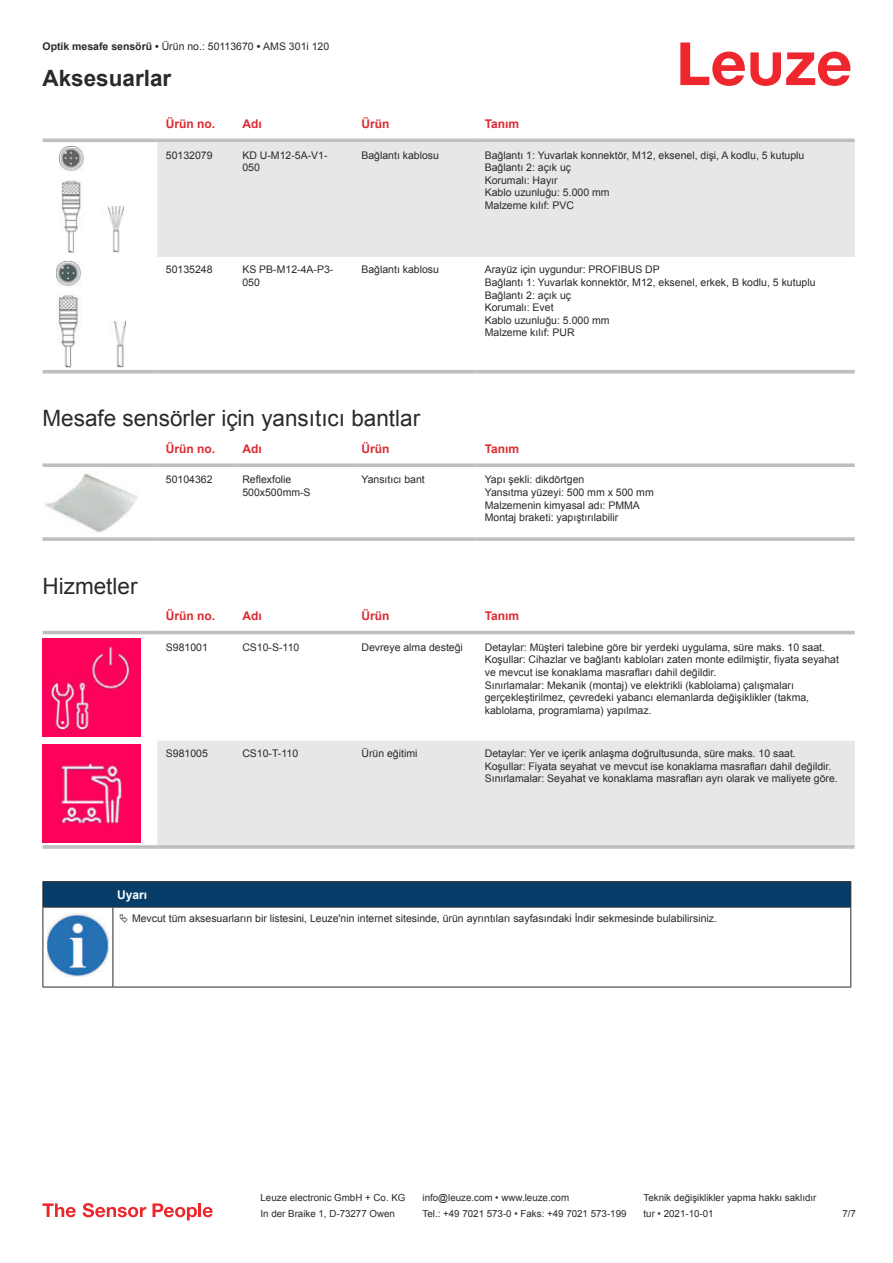
<style>
.page{position:relative;width:893px;height:1263px;background:#fff}
.page>*{position:absolute;margin:0;border:0;box-sizing:border-box;transform-origin:0 0}
.t1{font:22.5px "Arial";color:#2b292a}
.t2{font:700 22.5px "Arial";color:#2b292a}
.t3{font:700 12px "Arial";color:#db2a30}
.t4{font:700 12px "Arial";color:#fff}
.t5{font:10.5px/12.6px "Arial";color:#2b292a}
.t6{font:9.75px "Arial";color:#2b292a}
.s1{font-weight:700}
</style>
<div class="page">
<svg style="left:680px;top:43px;width:170px;height:43px"></svg>
<svg style="left:43px;top:138px;width:812px;height:230px"></svg>
<div style="left:157px;top:142px;width:698px;height:115px;background:#e6e7e9"></div>
<hr style="left:43px;top:139px;width:114px;height:3px;background:#bdbfc1">
<hr style="left:157px;top:139px;width:77px;height:3px;background:#bdbfc1">
<hr style="left:234px;top:139px;width:119px;height:3px;background:#bdbfc1">
<hr style="left:353px;top:139px;width:123px;height:3px;background:#bdbfc1">
<hr style="left:476px;top:139px;width:379px;height:3px;background:#bdbfc1">
<svg style="left:43px;top:370px;width:114px;height:4px"></svg>
<svg style="left:157px;top:370px;width:77px;height:4px"></svg>
<svg style="left:234px;top:370px;width:119px;height:4px"></svg>
<svg style="left:353px;top:370px;width:123px;height:4px"></svg>
<svg style="left:476px;top:370px;width:379px;height:4px;background:#c4c6c7"></svg>
<img style="left:59px;top:146px;width:65px;height:107px">
<img style="left:57px;top:261px;width:69px;height:106px">
<svg style="left:43px;top:463px;width:114px;height:4px"></svg>
<svg style="left:157px;top:463px;width:77px;height:4px"></svg>
<svg style="left:234px;top:463px;width:119px;height:4px"></svg>
<svg style="left:353px;top:463px;width:123px;height:4px"></svg>
<svg style="left:476px;top:463px;width:379px;height:4px;background:#c4c6c7"></svg>
<svg style="left:43px;top:537px;width:114px;height:4px"></svg>
<svg style="left:157px;top:537px;width:77px;height:4px"></svg>
<svg style="left:234px;top:537px;width:119px;height:4px"></svg>
<svg style="left:353px;top:537px;width:123px;height:4px"></svg>
<svg style="left:476px;top:537px;width:379px;height:4px;background:#c3c5c7"></svg>
<img style="left:45px;top:471px;width:93px;height:63px">
<svg style="left:43px;top:630px;width:812px;height:213px"></svg>
<div style="left:157px;top:741px;width:698px;height:104px;background:#e6e7e9"></div>
<hr style="left:43px;top:631px;width:114px;height:3px;background:#bdbfc1">
<hr style="left:157px;top:631px;width:77px;height:3px;background:#bdbfc1">
<hr style="left:234px;top:631px;width:119px;height:3px;background:#bdbfc1">
<hr style="left:353px;top:631px;width:123px;height:3px;background:#bdbfc1">
<hr style="left:476px;top:631px;width:379px;height:3px;background:#bdbfc1">
<hr style="left:43px;top:845px;width:114px;height:4px;background:#bdbfc1">
<hr style="left:157px;top:845px;width:77px;height:4px;background:#c4c6c8">
<hr style="left:234px;top:845px;width:119px;height:4px;background:#bdbfc1">
<hr style="left:353px;top:845px;width:123px;height:4px;background:#bdbfc1">
<hr style="left:476px;top:845px;width:379px;height:4px;background:#c4c6c8">
<img style="left:43px;top:639px;width:97px;height:97px">
<img style="left:43px;top:745px;width:97px;height:98px">
<svg style="left:44px;top:908px;width:806px;height:79px"></svg>
<hr style="left:43px;top:881px;width:70px;height:1px;background:#2b292a">
<hr style="left:43px;top:907px;width:70px;height:1px;background:#2b292a">
<hr style="left:113px;top:881px;width:738px;height:1px;background:#2b292a">
<svg style="left:43px;top:882px;width:808px;height:25px;background:#063c67"></svg>
<hr style="left:113px;top:907px;width:738px;height:1px;background:#2b292a">
<hr style="left:43px;top:907px;width:1px;height:75px;background:#2b292a">
<hr style="left:113px;top:907px;width:1px;height:75px;background:#2b292a">
<hr style="left:850px;top:907px;width:1px;height:75px;background:#2b292a">
<hr style="left:43px;top:987px;width:70px;height:1px;background:#2b292a">
<hr style="left:113px;top:987px;width:738px;height:1px;background:#2b292a">
<img style="left:47px;top:913px;width:61px;height:63px">
<div style="left:115px;top:908px;width:734px;height:20px;background:#fff"></div>
<svg style="left:43px;top:1203px;width:33px;height:14px"></svg>
<svg style="left:83px;top:1203px;width:63px;height:14px"></svg>
<svg style="left:153px;top:1203px;width:44px;height:17px"></svg>
<hr style="left:198px;top:1203px;width:3px;height:14px;background:#ed272d">
<svg style="left:203px;top:1207px;width:10px;height:10px"></svg>
<p class="t5" style="left:43px;top:40px;width:288px"><span class="s1">Optik mesafe sensörü •</span> Ürün no.: 50113670 <span class="s1">•</span> AMS 301i 120</p>
<h1 class="t2" style="left:43px;top:70px;width:130px">Aksesuarlar</h1>
<p class="t3" style="left:166px;top:115px;width:51px">Ürün no.</p>
<p class="t3" style="left:242px;top:115px;width:21px">Adı</p>
<p class="t3" style="left:361px;top:119px;width:29px">Ürün</p>
<p class="t3" style="left:485px;top:115px;width:36px">Tanım</p>
<p class="t5" style="left:166px;top:148px;width:48px">50132079</p>
<p class="t5" style="left:242px;top:149px;width:87px">KD U-M12-5A-V1-<br>050</p>
<p class="t5" style="left:361px;top:148px;width:79px">Bağlantı kablosu</p>
<p class="t5" style="left:485px;top:148px;width:321px">Bağlantı 1: Yuvarlak konnektör, M12, eksenel, dişi, A kodlu, 5 kutuplu<br>Bağlantı 2: açık uç<br>Korumalı: Hayır<br>Kablo uzunluğu: 5.000 mm<br>Malzeme kılıf: PVC</p>
<p class="t5" style="left:166px;top:263px;width:48px">50135248</p>
<p class="t5" style="left:242px;top:263px;width:93px">KS PB-M12-4A-P3-<br>050</p>
<p class="t5" style="left:361px;top:263px;width:79px">Bağlantı kablosu</p>
<p class="t5" style="left:485px;top:263px;width:332px">Arayüz için uygundur: PROFIBUS DP<br>Bağlantı 1: Yuvarlak konnektör, M12, eksenel, erkek, B kodlu, 5 kutuplu<br>Bağlantı 2: açık uç<br>Korumalı: Evet<br>Kablo uzunluğu: 5.000 mm<br>Malzeme kılıf: PUR</p>
<h1 class="t1" style="left:43px;top:403px;width:379px">Mesafe sensörler için yansıtıcı bantlar</h1>
<p class="t3" style="left:166px;top:440px;width:51px">Ürün no.</p>
<p class="t3" style="left:242px;top:440px;width:21px">Adı</p>
<p class="t3" style="left:361px;top:444px;width:29px">Ürün</p>
<p class="t3" style="left:485px;top:440px;width:36px">Tanım</p>
<p class="t5" style="left:166px;top:473px;width:48px">50104362</p>
<p class="t5" style="left:242px;top:473px;width:70px">Reflexfolie<br>500x500mm-S</p>
<p class="t5" style="left:361px;top:473px;width:65px">Yansıtıcı bant</p>
<p class="t5" style="left:485px;top:473px;width:171px">Yapı şekli: dikdörtgen<br>Yansıtma yüzeyi: 500 mm x 500 mm<br>Malzemenin kimyasal adı: PMMA<br>Montaj braketi: yapıştırılabilir</p>
<h1 class="t1" style="left:43px;top:570px;width:96px">Hizmetler</h1>
<p class="t3" style="left:166px;top:607px;width:51px">Ürün no.</p>
<p class="t3" style="left:242px;top:607px;width:21px">Adı</p>
<p class="t3" style="left:361px;top:611px;width:29px">Ürün</p>
<p class="t3" style="left:485px;top:607px;width:36px">Tanım</p>
<p class="t5" style="left:166px;top:641px;width:44px">S981001</p>
<p class="t5" style="left:242px;top:641px;width:58px">CS10-S-110</p>
<p class="t5" style="left:361px;top:641px;width:103px">Devreye alma desteği</p>
<p class="t5" style="left:485px;top:641px;width:356px">Detaylar: Müşteri talebine göre bir yerdeki uygulama, süre maks. 10 saat.<br>Koşullar: Cihazlar ve bağlantı kabloları zaten monte edilmiştir, fiyata seyahat ve mevcut ise konaklama masrafları dahil değildir.<br>Sınırlamalar: Mekanik (montaj) ve elektrikli (kablolama) çalışmaları gerçekleştirilmez, çevredeki yabancı elemanlarda değişiklikler (takma, kablolama, programlama) yapılmaz.</p>
<p class="t5" style="left:166px;top:747px;width:44px">S981005</p>
<p class="t5" style="left:242px;top:747px;width:57px">CS10-T-110</p>
<p class="t5" style="left:361px;top:747px;width:58px">Ürün eğitimi</p>
<p class="t5" style="left:485px;top:747px;width:355px">Detaylar: Yer ve içerik anlaşma doğrultusunda, süre maks. 10 saat.<br>Koşullar: Fiyata seyahat ve mevcut ise konaklama masrafları dahil değildir.<br>Sınırlamalar: Seyahat ve konaklama masrafları ayrı olarak ve maliyete göre.</p>
<p class="t4" style="left:117px;top:886px;width:32px">Uyarı</p>
<p class="t5" style="left:132px;top:912px;width:586px">Mevcut tüm aksesuarların bir listesini, Leuze'nin internet sitesinde, ürün ayrıntıları sayfasındaki İndir sekmesinde bulabilirsiniz.</p>
<p class="t6" style="left:261px;top:1191px;width:146px">Leuze electronic GmbH + Co. KG</p>
<p class="t6" style="left:423px;top:1191px;width:148px">info@leuze.com • www.leuze.com</p>
<p class="t6" style="left:644px;top:1191px;width:174px">Teknik değişiklikler yapma hakkı saklıdır</p>
<p class="t6" style="left:261px;top:1207px;width:136px">In der Braike 1, D-73277 Owen</p>
<p class="t6" style="left:423px;top:1207px;width:205px">Tel.: +49 7021 573-0 • Faks: +49 7021 573-199</p>
<p class="t6" style="left:644px;top:1207px;width:72px">tur • 2021-10-01</p>
<p class="t6" style="left:842px;top:1208px;width:15px">7 /7</p>
</div>
